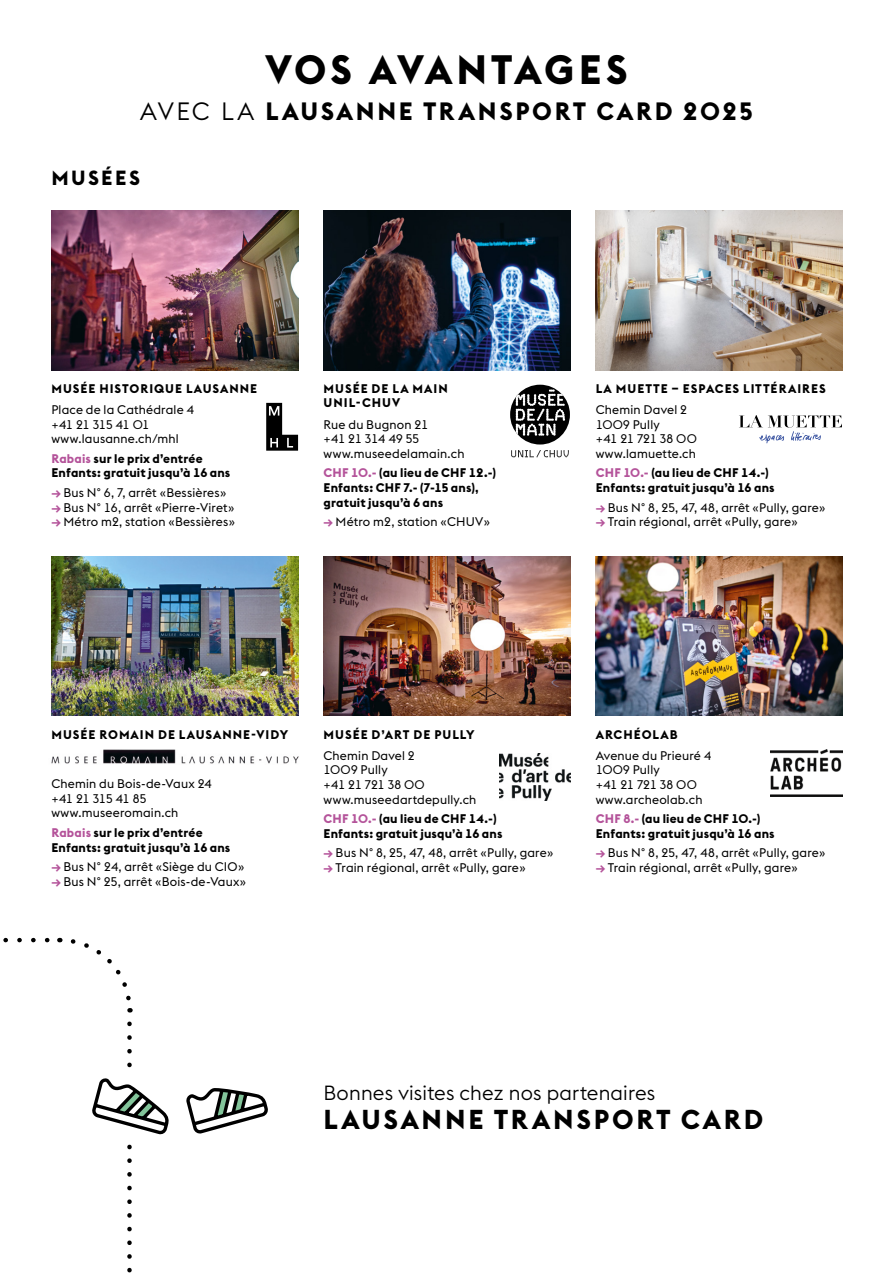
<style>
.page{position:relative;width:893px;height:1276px;background:#fff}
.page>*{position:absolute;margin:0;border:0;box-sizing:border-box;transform-origin:0 0}
.t1{font:700 40.5px "Euclid Flex";letter-spacing:.075em;color:#000}
.t2{font:700 27px "Euclid Flex";letter-spacing:.105em;color:#000}
.t3{font:700 24.75px "Euclid Flex";letter-spacing:.105em;color:#000}
.t4{font:300 20.25px "Euclid Flex";letter-spacing:.01em;color:#000}
.t5{font:700 20.25px "Euclid Flex";letter-spacing:.115em;color:#000}
.t6{font:12.38px/14.6px "Euclid Flex";letter-spacing:.015em;color:#000}
.t7{font:700 12.38px/14.6px "Euclid Flex";letter-spacing:.02em;color:#000}
.t8{font:700 12.38px/14.6px "Euclid Flex";letter-spacing:.08em;color:#000}
.t9{font:700 12.38px "Euclid Flex";letter-spacing:.075em;color:#000}
.s1{font-weight:300}
.s2{color:#b4539a}
.s3{font-weight:700;color:#b4539a}
</style>
<div class="page">
<hr style="left:892px;top:674px;width:1px;height:602px;background:#f0f0f0">
<hr style="left:892px;top:1153px;width:1px;height:123px;background:#fff">
<img style="left:51px;top:210px;width:247px;height:160px">
<img style="left:51px;top:556px;width:247px;height:160px">
<img style="left:324px;top:210px;width:246px;height:160px">
<img style="left:324px;top:556px;width:246px;height:160px">
<img style="left:596px;top:210px;width:246px;height:160px">
<img style="left:596px;top:556px;width:246px;height:160px">
<svg style="left:3px;top:938px;width:47px;height:4px"></svg>
<svg style="left:70px;top:939px;width:63px;height:73px"></svg>
<img style="left:500px;top:753px;width:70px;height:47px">
<img style="left:51px;top:749px;width:248px;height:15px">
<svg style="left:511px;top:450px;width:58px;height:7px"></svg>
<div style="left:510px;top:385px;width:60px;height:59px;background:#000;border-radius:50%"></div>
<svg style="left:516px;top:389px;width:49px;height:47px"></svg>
<img style="left:770px;top:749px;width:72px;height:48px">
<svg style="left:266px;top:403px;width:32px;height:48px"></svg>
<svg style="left:739px;top:415px;width:103px;height:29px"></svg>
<svg style="left:186px;top:1088px;width:82px;height:44px"></svg>
<svg style="left:92px;top:1023px;width:77px;height:250px"></svg>
<h1 class="t1" style="left:265px;top:46px;width:364px">VOS AVANTAGES</h1>
<h3 class="t3" style="left:140px;top:97px;width:614px"><span class="s1">AVEC LA</span> LAUSANNE TRANSPORT CARD 2025</h3>
<h3 class="t5" style="left:51px;top:167px;width:90px">MUSÉES</h3>
<p class="t8" style="left:51px;top:381px;width:207px">MUSÉE HISTORIQUE LAUSANNE</p>
<p class="t6" style="left:51px;top:402px;width:144px">Place de la Cathédrale 4 +41 21 315 41 01 www.lausanne.ch/mhl</p>
<p class="t7" style="left:51px;top:451px;width:180px"><span class="s2">Rabais</span> sur le prix d’entrée<br>Enfants : gratuit jusqu’à 16 ans</p>
<p class="t6" style="left:51px;top:485px;width:176px"><span class="s3">→</span> Bus N° 6, 7, arrêt « Bessières »</p>
<p class="t6" style="left:51px;top:500px;width:184px"><span class="s3">→</span> Bus N° 16, arrêt « Pierre-Viret »</p>
<p class="t6" style="left:51px;top:514px;width:185px"><span class="s3">→</span> Métro m2, station « Bessières »</p>
<p class="t8" style="left:324px;top:381px;width:126px">MUSÉE DE LA MAIN<br>UNIL-CHUV</p>
<p class="t6" style="left:324px;top:417px;width:142px">Rue du Bugnon 21<br>+41 21 314 49 55 www.museedelamain.ch</p>
<p class="t7" style="left:324px;top:466px;width:174px"><span class="s2">CHF 10.-</span> (au lieu de CHF 12.-)<br>Enfants : CHF 7.- (7-15 ans), gratuit jusqu’à 6 ans</p>
<p class="t6" style="left:324px;top:514px;width:168px"><span class="s3">→</span> Métro m2, station « CHUV »</p>
<p class="t8" style="left:596px;top:381px;width:232px">LA MUETTE – ESPACES LITTÉRAIRES</p>
<p class="t6" style="left:596px;top:402px;width:103px">Chemin Davel 2<br>1009 Pully<br>+41 21 721 38 00 www.lamuette.ch</p>
<p class="t7" style="left:596px;top:466px;width:180px"><span class="s2">CHF 10.-</span> (au lieu de CHF 14.-)<br>Enfants : gratuit jusqu’à 16 ans</p>
<p class="t6" style="left:596px;top:500px;width:231px"><span class="s3">→</span> Bus N° 8, 25, 47, 48, arrêt « Pully, gare »</p>
<p class="t6" style="left:596px;top:514px;width:204px"><span class="s3">→</span> Train régional, arrêt « Pully, gare »</p>
<p class="t8" style="left:51px;top:727px;width:238px">MUSÉE ROMAIN DE LAUSANNE-VIDY</p>
<p class="t6" style="left:51px;top:776px;width:162px">Chemin du Bois-de-Vaux 24 +41 21 315 41 85 www.museeromain.ch</p>
<p class="t7" style="left:51px;top:825px;width:180px"><span class="s2">Rabais</span> sur le prix d’entrée<br>Enfants : gratuit jusqu’à 16 ans</p>
<p class="t6" style="left:51px;top:859px;width:194px"><span class="s3">→</span> Bus N° 24, arrêt « Siège du CIO »</p>
<p class="t6" style="left:51px;top:874px;width:196px"><span class="s3">→</span> Bus N° 25, arrêt « Bois-de-Vaux »</p>
<p class="t9" style="left:324px;top:727px;width:153px">MUSÉE D’ART DE PULLY</p>
<p class="t6" style="left:324px;top:748px;width:154px">Chemin Davel 2<br>1009 Pully<br>+41 21 721 38 00 www.museedartdepully.ch</p>
<p class="t7" style="left:324px;top:811px;width:180px"><span class="s2">CHF 10.-</span> (au lieu de CHF 14.-)<br>Enfants : gratuit jusqu’à 16 ans</p>
<p class="t6" style="left:324px;top:846px;width:231px"><span class="s3">→</span> Bus N° 8, 25, 47, 48, arrêt « Pully, gare »</p>
<p class="t6" style="left:324px;top:860px;width:204px"><span class="s3">→</span> Train régional, arrêt « Pully, gare »</p>
<p class="t8" style="left:596px;top:727px;width:83px">ARCHÉOLAB</p>
<p class="t6" style="left:596px;top:748px;width:117px">Avenue du Prieuré 4<br>1009 Pully<br>+41 21 721 38 00 www.archeolab.ch</p>
<p class="t7" style="left:596px;top:811px;width:180px"><span class="s2">CHF 8.-</span> (au lieu de CHF 10.-)<br>Enfants : gratuit jusqu’à 16 ans</p>
<p class="t6" style="left:596px;top:846px;width:231px"><span class="s3">→</span> Bus N° 8, 25, 47, 48, arrêt « Pully, gare »</p>
<p class="t6" style="left:596px;top:860px;width:204px"><span class="s3">→</span> Train régional, arrêt « Pully, gare »</p>
<h3 class="t4" style="left:324px;top:1081px;width:333px">Bonnes visites chez nos partenaires</h3>
<h2 class="t2" style="left:324px;top:1104px;width:441px">LAUSANNE TRANSPORT CARD</h2>
</div>
